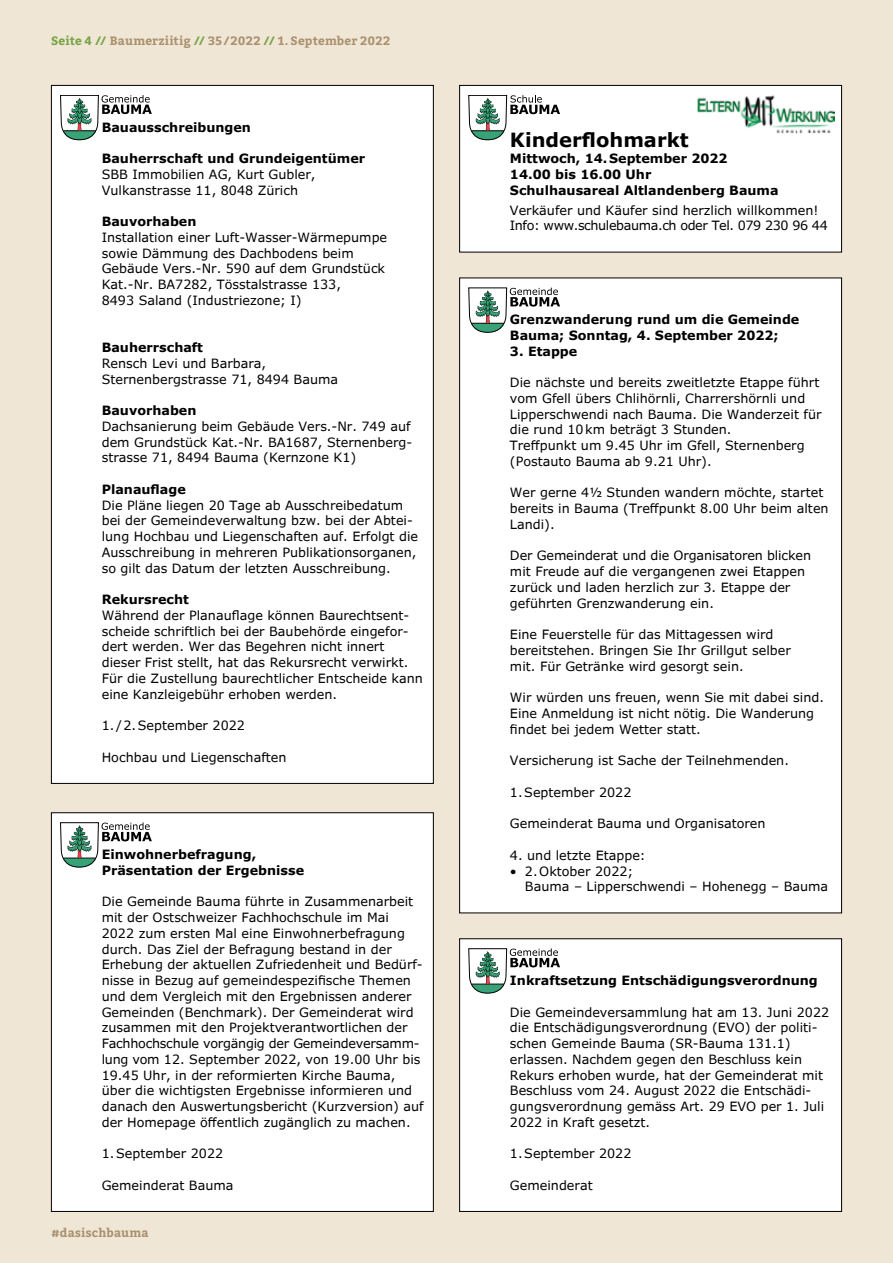
<style>
.page{position:relative;width:893px;height:1263px;background:#f0e6d5}
.page>*{position:absolute;margin:0;border:0;box-sizing:border-box;transform-origin:0 0}
.t1{font:700 19.5px "Verdana Pro";color:#000}
.t2{font:12.75px/15.8px "Verdana Pro";color:#000}
.t3{font:700 12.75px/15.8px "Verdana Pro";color:#000}
.t4{font:700 12px "Bitter";letter-spacing:.015em;color:#aa916f}
.s1{color:#77a447}
</style>
<div class="page">
<div style="left:51px;top:85px;width:382px;height:698px;background:#fff"></div>
<svg style="left:60px;top:95px;width:92px;height:45px"></svg>
<div style="left:460px;top:939px;width:382px;height:272px;background:#fff"></div>
<div style="left:459px;top:938px;width:383px;height:274px;border:1px solid #000"></div>
<svg style="left:468px;top:948px;width:92px;height:45px"></svg>
<div style="left:460px;top:278px;width:382px;height:635px;background:#fff"></div>
<svg style="left:468px;top:288px;width:92px;height:45px"></svg>
<div style="left:51px;top:813px;width:382px;height:398px;background:#fff"></div>
<div style="left:51px;top:812px;width:383px;height:400px;border:1px solid #000"></div>
<svg style="left:60px;top:822px;width:92px;height:45px"></svg>
<div style="left:460px;top:85px;width:382px;height:167px;background:#fff"></div>
<div style="left:459px;top:85px;width:383px;height:167px;border:1px solid #000"></div>
<svg style="left:468px;top:95px;width:92px;height:45px"></svg>
<img style="left:698px;top:95px;width:136px;height:38px">
<p class="t4" style="left:51px;top:31px;width:341px"><span class="s1">Seite 4 //</span> Baumerziitig <span class="s1">//</span> 35/2022 <span class="s1">//</span> 1. September 2022</p>
<p class="t3" style="left:102px;top:119px;width:151px">Bauausschreibungen</p>
<p class="t3" style="left:102px;top:151px;width:265px">Bauherrschaft und Grundeigentümer</p>
<p class="t2" style="left:102px;top:167px;width:215px">SBB Immobilien AG, Kurt Gubler,<br>Vulkanstrasse 11, 8048 Zürich</p>
<p class="t3" style="left:102px;top:214px;width:96px">Bauvorhaben</p>
<p class="t2" style="left:102px;top:230px;width:287px">Installation einer Luft-Wasser-Wärmepumpe sowie Dämmung des Dachbodens beim Gebäude Vers.-Nr. 590 auf dem Grundstück Kat.-Nr. BA7282, Tösstalstrasse 133,<br>8493 Saland (Industriezone; I)</p>
<p class="t3" style="left:102px;top:340px;width:103px">Bauherrschaft</p>
<p class="t2" style="left:102px;top:356px;width:238px">Rensch Levi und Barbara,<br>Sternenbergstrasse 71, 8494 Bauma</p>
<p class="t3" style="left:102px;top:403px;width:96px">Bauvorhaben</p>
<p class="t2" style="left:102px;top:419px;width:310px;text-align:justify">Dachsanierung beim Gebäude Vers.-Nr. 749 auf dem Grundstück Kat.-Nr. BA1687, Sternenberg&shy;strasse 71, 8494 Bauma (Kernzone K1)</p>
<p class="t3" style="left:102px;top:482px;width:86px">Planauflage</p>
<p class="t2" style="left:102px;top:497px;width:318px">Die Pläne liegen 20 Tage ab Ausschreibedatum bei der Gemeindeverwaltung bzw. bei der Abtei&shy;lung Hochbau und Liegenschaften auf. Erfolgt die Ausschreibung in mehreren Publikationsorganen, so gilt das Datum der letzten Ausschreibung.</p>
<p class="t3" style="left:102px;top:592px;width:89px">Rekursrecht</p>
<p class="t2" style="left:102px;top:608px;width:323px">Während der Planauflage können Baurechtsent&shy;scheide schriftlich bei der Baubehörde eingefor&shy;dert werden. Wer das Begehren nicht innert dieser Frist stellt, hat das Rekursrecht verwirkt.<br>Für die Zustellung baurechtlicher Entscheide kann eine Kanzleigebühr erhoben werden.</p>
<p class="t2" style="left:102px;top:718px;width:145px">1. /2.September 2022</p>
<p class="t2" style="left:102px;top:749px;width:186px">Hochbau und Liegenschaften</p>
<p class="t3" style="left:102px;top:847px;width:204px">Einwohnerbefragung,<br>Präsentation der Ergebnisse</p>
<p class="t2" style="left:102px;top:894px;width:323px">Die Gemeinde Bauma führte in Zusammenarbeit mit der Ostschweizer Fachhochschule im Mai 2022 zum ersten Mal eine Einwohnerbefragung durch. Das Ziel der Befragung bestand in der Erhebung der aktuellen Zufriedenheit und Bedürf&shy;nisse in Bezug auf gemeindespezifische Themen und dem Vergleich mit den Ergebnissen anderer Gemeinden (Benchmark). Der Gemeinderat wird zusammen mit den Projektverantwortlichen der Fachhochschule vorgängig der Gemeindeversamm&shy;lung vom 12. September 2022, von 19.00 Uhr bis 19.45 Uhr, in der reformierten Kirche Bauma, über die wichtigsten Ergebnisse informieren und danach den Auswertungsbericht (Kurzversion) auf der Homepage öffentlich zugänglich zu machen.</p>
<p class="t2" style="left:102px;top:1146px;width:123px">1.September 2022</p>
<p class="t2" style="left:102px;top:1177px;width:133px">Gemeinderat Bauma</p>
<p class="t4" style="left:51px;top:1224px;width:99px">#dasischbauma</p>
<h1 class="t1" style="left:510px;top:128px;width:180px">Kinderflohmarkt</h1>
<p class="t3" style="left:510px;top:151px;width:270px">Mittwoch, 14.September 2022<br>14.00 bis 16.00 Uhr<br>Schulhausareal Altlandenberg Bauma</p>
<p class="t2" style="left:510px;top:202px;width:319px">Verkäufer und Käufer sind herzlich willkommen!<br>Info: www.schulebauma.ch oder Tel. 079 230 96 44</p>
<p class="t3" style="left:510px;top:312px;width:291px">Grenzwanderung rund um die Gemeinde<br>Bauma; Sonntag, 4. September 2022;</p>
<p class="t3" style="left:510px;top:343px;width:69px">3. Etappe</p>
<p class="t2" style="left:510px;top:375px;width:313px">Die nächste und bereits zweitletzte Etappe führt vom Gfell übers Chlihörnli, Charrershörnli und Lipperschwendi nach Bauma. Die Wanderzeit für die rund 10km beträgt 3 Stunden.<br>Treffpunkt um 9.45 Uhr im Gfell, Sternenberg (Postauto Bauma ab 9.21 Uhr).</p>
<p class="t2" style="left:510px;top:485px;width:320px">Wer gerne 4½ Stunden wandern möchte, startet bereits in Bauma (Treffpunkt 8.00 Uhr beim alten<br>Landi).</p>
<p class="t2" style="left:510px;top:548px;width:303px">Der Gemeinderat und die Organisatoren blicken mit Freude auf die vergangenen zwei Etappen zurück und laden herzlich zur 3. Etappe der geführten Grenzwanderung ein.</p>
<p class="t2" style="left:510px;top:627px;width:282px">Eine Feuerstelle für das Mittagessen wird bereitstehen. Bringen Sie Ihr Grillgut selber mit. Für Getränke wird gesorgt sein.</p>
<p class="t2" style="left:510px;top:690px;width:316px">Wir würden uns freuen, wenn Sie mit dabei sind.<br>Eine Anmeldung ist nicht nötig. Die Wanderung findet bei jedem Wetter statt.</p>
<p class="t2" style="left:510px;top:753px;width:281px">Versicherung ist Sache der Teilnehmenden.</p>
<p class="t2" style="left:510px;top:784px;width:123px">1.September 2022</p>
<p class="t2" style="left:510px;top:816px;width:257px">Gemeinderat Bauma und Organisatoren</p>
<p class="t2" style="left:510px;top:847px;width:137px">4. und letzte Etappe:</p>
<p class="t2" style="left:525px;top:863px;width:305px;text-indent:-15px">• 2.Oktober 2022;<br>Bauma – Lipperschwendi – Hohenegg – Bauma</p>
<p class="t3" style="left:510px;top:973px;width:309px">Inkraftsetzung Entschädigungsverordnung</p>
<p class="t2" style="left:510px;top:1004px;width:321px">Die Gemeindeversammlung hat am 13. Juni 2022 die Entschädigungsverordnung (EVO) der politi&shy;schen Gemeinde Bauma (SR-Bauma 131.1) erlassen. Nachdem gegen den Beschluss kein Rekurs erhoben wurde, hat der Gemeinderat mit Beschluss vom 24. August 2022 die Entschädi&shy;gungsverordnung gemäss Art. 29 EVO per 1. Juli 2022 in Kraft gesetzt.</p>
<p class="t2" style="left:510px;top:1146px;width:123px">1.September 2022</p>
<p class="t2" style="left:510px;top:1177px;width:84px">Gemeinderat</p>
</div>
